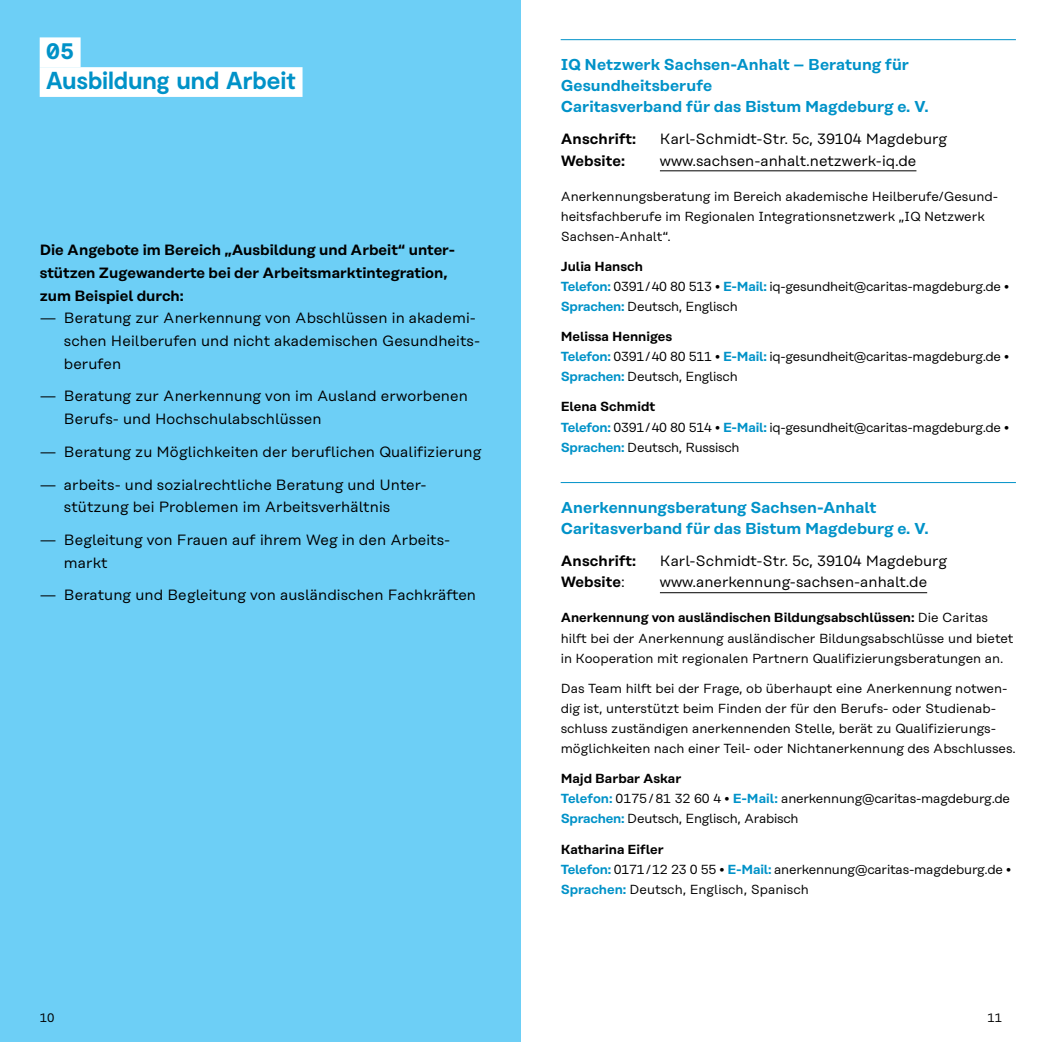
<style>
.page{position:relative;width:1042px;height:1042px;background:#fff}
.page>*{position:absolute;margin:0;border:0;box-sizing:border-box;transform-origin:0 0}
.t1{font:700 24.5px/29.8px "Moderat";letter-spacing:-.005em;color:#0092c8}
.t2{font:600 15.75px/21px "Rational Text";letter-spacing:.005em;color:#0092c8}
.t3{font:14.88px/22.8px "Rational Text";letter-spacing:.005em;color:#000}
.t4{font:600 14.88px/22.8px "Rational Text";color:#000}
.t5{font:13.12px/20.1px "Rational Text";color:#000}
.t6{font:13.12px/20.1px "Rational Text";letter-spacing:-.02em;color:#000}
.t7{font:12.25px "Rational Text";color:#000}
.s1{font-weight:600}
.s2{font-weight:600;color:#0092c8}
.s3{font-weight:400}
</style>
<div class="page">
<div style="left:0;top:0;width:521px;height:1042px;background:#6dcff6"></div>
<div style="left:40px;top:37px;width:41px;height:30px;background:#fff"></div>
<div style="left:40px;top:67px;width:262px;height:30px;background:#fff"></div>
<hr style="left:561px;top:39px;width:455px;height:1px;background:#0092c8">
<hr style="left:660px;top:170px;width:256px;height:1px;background:#000">
<hr style="left:561px;top:482px;width:455px;height:1px;background:#0092c8">
<hr style="left:660px;top:592px;width:267px;height:1px;background:#000">
<h1 class="t1" style="left:46px;top:37px;width:251px">05<br>Ausbildung und Arbeit</h1>
<p class="t4" style="left:40px;top:238px;width:417px">Die Angebote im Bereich „Ausbildung und Arbeit“ unter&shy;stützen Zugewanderte bei der Arbeitsmarktintegration, zum Beispiel durch:</p>
<p class="t3" style="left:64px;top:307px;width:418px;text-indent:-24px">— Beratung zur Anerkennung von Abschlüssen in akademi&shy;schen Heilberufen und nicht akademischen Gesundheits&shy;berufen</p>
<p class="t3" style="left:64px;top:385px;width:405px;text-indent:-24px">— Beratung zur Anerkennung von im Ausland erworbenen<br>Berufs- und Hochschulabschlüssen</p>
<p class="t3" style="left:40px;top:440px;width:443px">— Beratung zu Möglichkeiten der beruflichen Qualifizierung</p>
<p class="t3" style="left:64px;top:473px;width:364px;text-indent:-24px">— arbeits- und sozialrechtliche Beratung und Unter&shy;stützung bei Problemen im Arbeitsverhältnis</p>
<p class="t3" style="left:64px;top:528px;width:388px;text-indent:-24px">— Begleitung von Frauen auf ihrem Weg in den Arbeits&shy;markt</p>
<p class="t3" style="left:40px;top:584px;width:438px">— Beratung und Begleitung von ausländischen Fachkräften</p>
<p class="t2" style="left:561px;top:54px;width:369px">IQ Netzwerk Sachsen-Anhalt – Beratung für<br>Gesundheitsberufe<br>Caritasverband für das Bistum Magdeburg e. V.</p>
<p class="t4" style="left:561px;top:127px;width:77px">Anschrift:</p>
<p class="t3" style="left:660px;top:127px;width:288px">Karl-Schmidt-Str. 5c, 39104 Magdeburg</p>
<p class="t4" style="left:561px;top:149px;width:66px">Website:</p>
<p class="t3" style="left:660px;top:149px;width:258px">www.sachsen-anhalt.netzwerk-iq.de</p>
<p class="t5" style="left:561px;top:186px;width:439px">Anerkennungsberatung im Bereich akademische Heilberufe/Gesund&shy;heitsfachberufe im Regionalen Integrationsnetzwerk „IQ Netzwerk<br>Sachsen-Anhalt“.</p>
<p class="t6" style="left:561px;top:256px;width:450px"><span class="s1">Julia Hansch<br></span><span class="s2">Telefon:</span> 0391 / 40 80 513 • <span class="s2">E-Mail:</span> iq-gesundheit@caritas-magdeburg.de •<br><span class="s2">Sprachen:</span> Deutsch, Englisch</p>
<p class="t6" style="left:561px;top:326px;width:450px"><span class="s1">Melissa Henniges<br></span><span class="s2">Telefon:</span> 0391 / 40 80 511 • <span class="s2">E-Mail:</span> iq-gesundheit@caritas-magdeburg.de •<br><span class="s2">Sprachen:</span> Deutsch, Englisch</p>
<p class="t6" style="left:561px;top:397px;width:450px"><span class="s1">Elena Schmidt<br></span><span class="s2">Telefon:</span> 0391 / 40 80 514 • <span class="s2">E-Mail:</span> iq-gesundheit@caritas-magdeburg.de •<br><span class="s2">Sprachen:</span> Deutsch, Russisch</p>
<p class="t2" style="left:561px;top:496px;width:369px">Anerkennungsberatung Sachsen-Anhalt<br>Caritasverband für das Bistum Magdeburg e. V.</p>
<p class="t4" style="left:561px;top:549px;width:77px">Anschrift:</p>
<p class="t3" style="left:660px;top:549px;width:288px">Karl-Schmidt-Str. 5c, 39104 Magdeburg</p>
<p class="t4" style="left:561px;top:571px;width:66px">Website<span class="s3">:</span></p>
<p class="t3" style="left:660px;top:571px;width:269px">www.anerkennung-sachsen-anhalt.de</p>
<p class="t5" style="left:561px;top:608px;width:454px"><span class="s1">Anerkennung von ausländischen Bildungsabschlüssen:</span> Die Caritas hilft bei der Anerkennung ausländischer Bildungsabschlüsse und bietet in Kooperation mit regionalen Partnern Qualifizierungsberatungen an.</p>
<p class="t5" style="left:561px;top:678px;width:457px">Das Team hilft bei der Frage, ob überhaupt eine Anerkennung notwen&shy;dig ist, unterstützt beim Finden der für den Berufs- oder Studienab&shy;schluss zuständigen anerkennenden Stelle, berät zu Qualifizierungs&shy;möglichkeiten nach einer Teil- oder Nichtanerkennung des Abschlusses.</p>
<p class="t5" style="left:561px;top:768px;width:451px"><span class="s1">Majd Barbar Askar<br></span><span class="s2">Telefon:</span> 0175 / 81 32 60 4 • <span class="s2">E-Mail:</span> anerkennung@caritas-magdeburg.de<br><span class="s2">Sprachen:</span> Deutsch, Englisch, Arabisch</p>
<p class="t5" style="left:561px;top:839px;width:452px"><span class="s1">Katharina Eifler<br></span><span class="s2">Telefon:</span> 0171 / 12 23 0 55 • <span class="s2">E-Mail:</span> anerkennung@caritas-magdeburg.de •<br><span class="s2">Sprachen:</span> Deutsch, Englisch, Spanisch</p>
<p class="t7" style="left:40px;top:1011px;width:16px">10</p>
<p class="t7" style="left:987px;top:1011px;width:16px">11</p>
</div>
